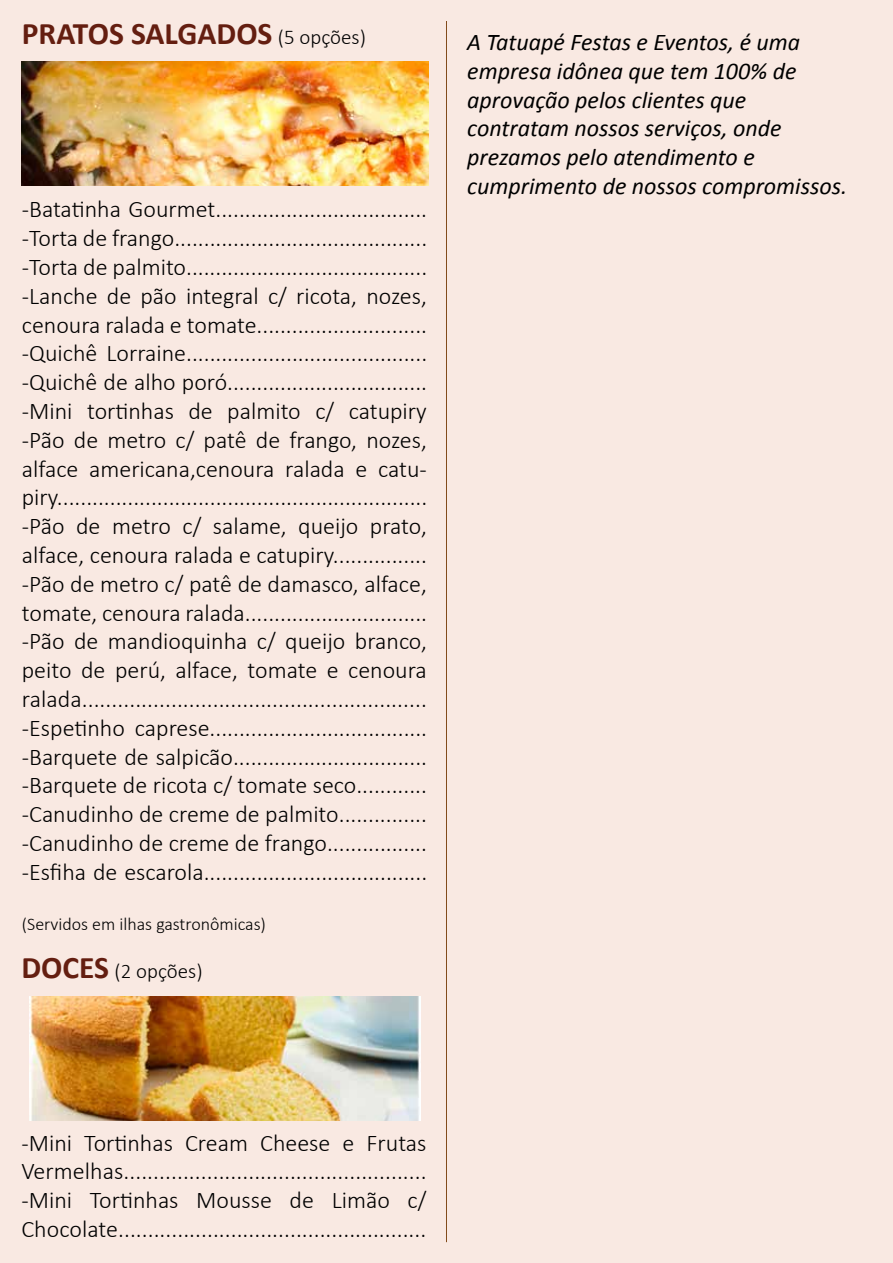
<style>
.page{position:relative;width:893px;height:1263px;background:#f9e9e2}
.page>*{position:absolute;margin:0;border:0;box-sizing:border-box;transform-origin:0 0}
.t1{font:700 31.5px "Calibri";color:#641e10}
.t2{font:300 24px/28.8px "Calibri";color:#000;text-align:justify}
.t3{font:italic 24px/28.8px "Calibri";color:#000}
.t4{font:300 21px "Calibri";color:#000}
.t5{font:300 18px "Calibri";color:#000}
.s1{font-weight:300;font-size:21px;color:#000}
.s2{font-weight:700;font-size:31.5px;color:#641e10}
</style>
<div class="page">
<hr style="left:446px;top:21px;width:1px;height:1221px;background:#824b1b">
<img style="left:29px;top:996px;width:392px;height:124px">
<img style="left:21px;top:62px;width:408px;height:124px">
<h1 class="t1" style="left:22px;top:14px;width:346px">PRATOS SALGADOS <span class="s1">(5 opções)</span></h1>
<p class="t2" style="left:22px;top:195px;width:407px">-Batatinha Gourmet.................................... -Torta de frango........................................... -Torta de palmito......................................... -Lanche de pão integral c/ ricota, nozes, cenoura ralada e tomate............................. -Quichê Lorraine......................................... -Quichê de alho poró.................................. -Mini tortinhas de palmito c/ catupiry -Pão de metro c/ patê de frango, nozes, alface americana,cenoura ralada e catu&shy;piry............................................................... -Pão de metro c/ salame, queijo prato, alface, cenoura ralada e catupiry................ -Pão de metro c/ patê de damasco, alface, tomate, cenoura ralada............................... -Pão de mandioquinha c/ queijo branco, peito de perú, alface, tomate e cenoura ralada.......................................................... -Espetinho caprese..................................... -Barquete de salpicão................................. -Barquete de ricota c/ tomate seco............ -Canudinho de creme de palmito............... -Canudinho de creme de frango................. -Esfiha de escarola......................................</p>
<p class="t5" style="left:22px;top:913px;width:246px">(Servidos em ilhas gastronômicas)</p>
<p class="t4" style="left:21px;top:958px;width:183px"><span class="s2">DOCES</span> (2 opções)</p>
<p class="t3" style="left:467px;top:27px;width:381px">A Tatuapé Festas e Eventos, é uma empresa idônea que tem 100% de aprovação pelos clientes que contratam nossos serviços, onde prezamos pelo atendimento e cumprimento de nossos compromissos.</p>
<p class="t2" style="left:21px;top:1128px;width:407px">-Mini Tortinhas Cream Cheese e Frutas Vermelhas................................................... -Mini Tortinhas Mousse de Limão c/ Chocolate....................................................</p>
</div>
